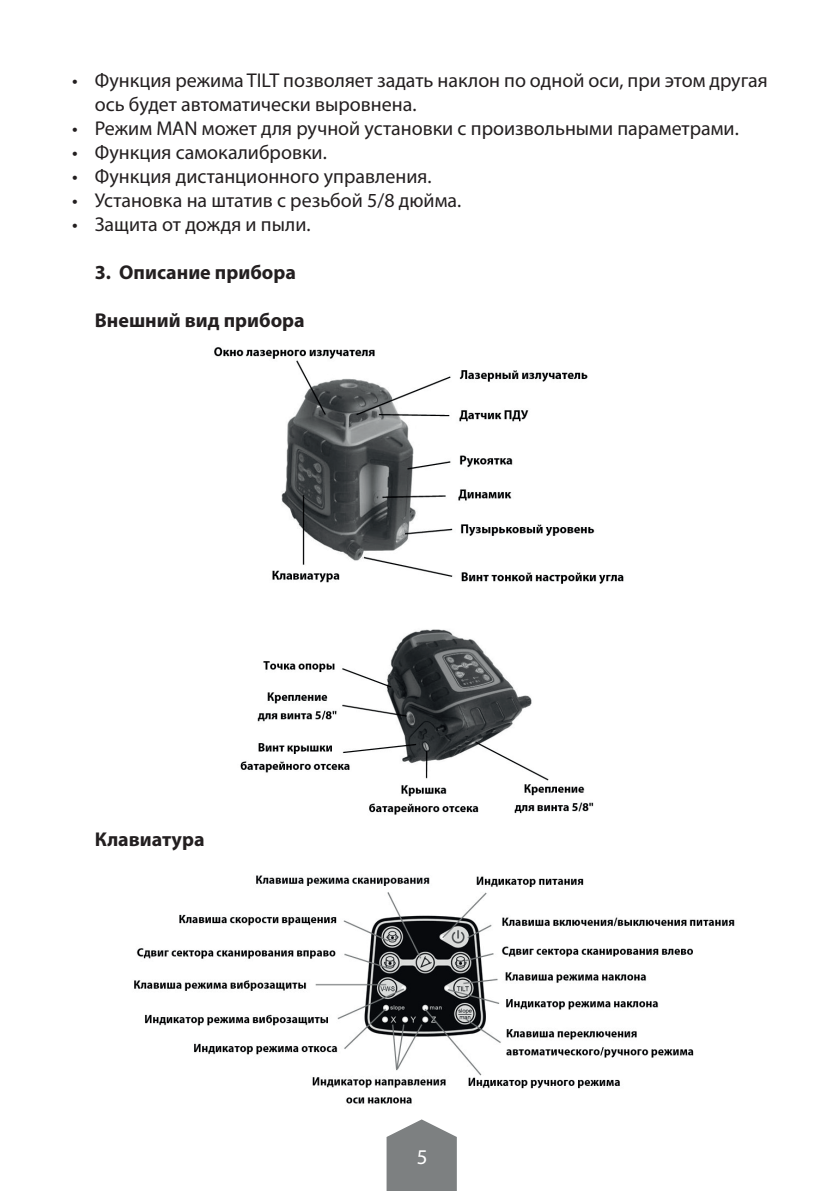
<style>
.page{position:relative;width:840px;height:1191px;background:#fff}
.page>*{position:absolute;margin:0;border:0;box-sizing:border-box;transform-origin:0 0}
.t1{font:21px "Myriad Pro";color:#fff}
.t2{font:20px/24px "Myriad Pro";color:#231f20}
.t3{font:700 20px "Myriad Pro";color:#231f20}
</style>
<div class="page">
<svg style="left:386px;top:1119px;width:70px;height:72px;background:#8e9091"></svg>
<img style="left:214px;top:347px;width:410px;height:237px">
<img style="left:240px;top:629px;width:354px;height:186px">
<img style="left:134px;top:875px;width:601px;height:229px">
<p class="t2" style="left:95px;top:68px;width:674px;text-indent:-23px">• Функция режима TILT позволяет задать наклон по одной оси, при этом другая ось будет автоматически выровнена.</p>
<p class="t2" style="left:72px;top:116px;width:667px">• Режим MAN может для ручной установки с произвольными параметрами.</p>
<p class="t2" style="left:72px;top:140px;width:256px">• Функция самокалибровки.</p>
<p class="t2" style="left:72px;top:164px;width:361px">• Функция дистанционного управления.</p>
<p class="t2" style="left:72px;top:188px;width:390px">• Установка на штатив с резьбой 5/8 дюйма.</p>
<p class="t2" style="left:72px;top:212px;width:240px">• Защита от дождя и пыли.</p>
<p class="t3" style="left:95px;top:259px;width:203px">3. Описание прибора</p>
<p class="t3" style="left:95px;top:307px;width:211px">Внешний вид прибора</p>
<p class="t3" style="left:95px;top:826px;width:111px">Клавиатура</p>
<p class="t1" style="left:416px;top:1143px;width:12px">5</p>
</div>
